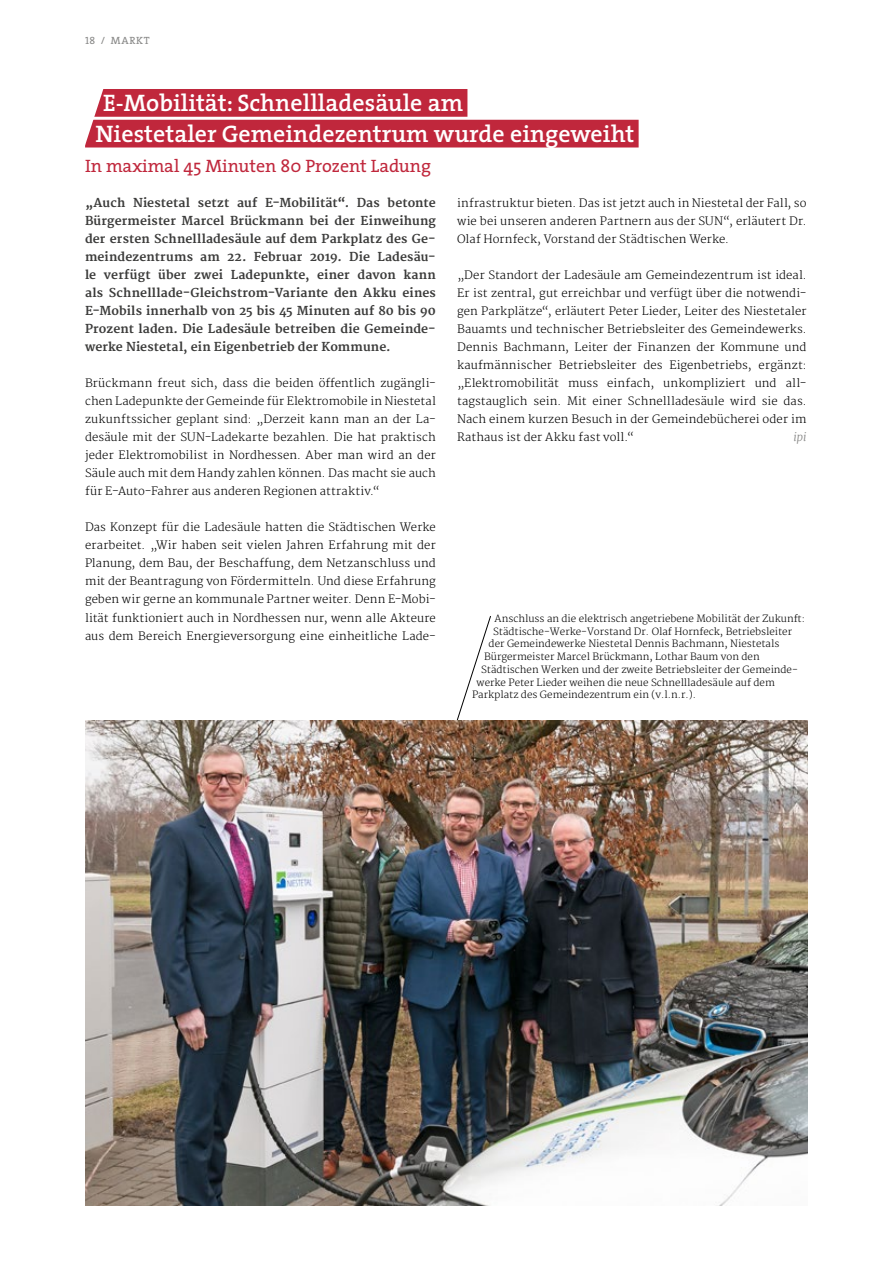
<style>
.page{position:relative;width:893px;height:1263px;background:#fff}
.page>*{position:absolute;margin:0;border:0;box-sizing:border-box;transform-origin:0 0}
.t1{font:600 24px/30.8px "The Serif";color:#fff}
.t2{font:18px "The Serif";color:#c0273c}
.t3{font:700 12px/18px "Merriweather";letter-spacing:.005em;color:#3b3b3a;text-align:justify}
.t4{font:300 11.25px/18px "Merriweather";letter-spacing:.01em;color:#000;text-align:justify}
.t5{font:italic 300 11.25px "Merriweather";color:#878786}
.t6{font:10.5px "The Serif Caps";letter-spacing:.055em;color:#878786}
.t7{font:300 9.75px "Merriweather";color:#000}
</style>
<div class="page">
<div style="left:85px;top:89px;width:382px;height:28px;background:#c0273c"></div>
<div style="left:85px;top:120px;width:554px;height:27px;background:#c0273c"></div>
<img style="left:85px;top:720px;width:723px;height:486px">
<svg style="left:85px;top:89px;width:26px;height:59px"></svg>
<svg style="left:457px;top:616px;width:34px;height:104px"></svg>
<p class="t6" style="left:85px;top:31px;width:66px">18 / MARKT</p>
<h1 class="t1" style="left:96px;top:87px;width:540px;text-indent:8px">E-Mobilität: Schnellladesäule am<br>Niestetaler Gemeindezentrum wurde eingeweiht</h1>
<h2 class="t2" style="left:85px;top:151px;width:348px">In maximal 45 Minuten 80 Prozent Ladung</h2>
<p class="t3" style="left:85px;top:195px;width:352px">„Auch Niestetal setzt auf E-Mobilität“. Das betonte Bürgermeister Marcel Brückmann bei der Einweihung der ersten Schnellladesäule auf dem Parkplatz des Ge&shy;meindezentrums am 22. Februar 2019. Die Ladesäu&shy;le verfügt über zwei Ladepunkte, einer davon kann als Schnelllade-Gleichstrom-Variante den Akku eines E-Mobils innerhalb von 25 bis 45 Minuten auf 80 bis 90<br>Prozent laden. Die Ladesäule betreiben die Gemeinde&shy;werke Niestetal, ein Eigenbetrieb der Kommune.</p>
<p class="t4" style="left:85px;top:375px;width:352px">Brückmann freut sich, dass die beiden öffentlich zugängli&shy;chen Ladepunkte der Gemeinde für Elektromobile in Niestetal zukunftssicher geplant sind: „Derzeit kann man an der La&shy;desäule mit der SUN-Ladekarte bezahlen. Die hat praktisch jeder Elektromobilist in Nordhessen. Aber man wird an der Säule auch mit dem Handy zahlen können. Das macht sie auch für E-Auto-Fahrer aus anderen Regionen attraktiv.“</p>
<p class="t4" style="left:85px;top:519px;width:352px">Das Konzept für die Ladesäule hatten die Städtischen Werke erarbeitet. „Wir haben seit vielen Jahren Erfahrung mit der Planung, dem Bau, der Beschaffung, dem Netzanschluss und mit der Beantragung von Fördermitteln. Und diese Erfahrung geben wir gerne an kommunale Partner weiter. Denn E-Mobi&shy;lität funktioniert auch in Nordhessen nur, wenn alle Akteure aus dem Bereich Energieversorgung eine einheitliche Lade-</p>
<p class="t4" style="left:457px;top:195px;width:351px">infrastruktur bieten. Das ist jetzt auch in Niestetal der Fall, so wie bei unseren anderen Partnern aus der SUN“, erläutert Dr.<br>Olaf Hornfeck, Vorstand der Städtischen Werke.</p>
<p class="t4" style="left:457px;top:267px;width:351px">„Der Standort der Ladesäule am Gemeindezentrum ist ideal.<br>Er ist zentral, gut erreichbar und verfügt über die notwendi&shy;gen Parkplätze“, erläutert Peter Lieder, Leiter des Niestetaler Bauamts und technischer Betriebsleiter des Gemeindewerks.<br>Dennis Bachmann, Leiter der Finanzen der Kommune und kaufmännischer Betriebsleiter des Eigenbetriebs, ergänzt: „Elektromobilität muss einfach, unkompliziert und all&shy;tagstauglich sein. Mit einer Schnellladesäule wird sie das.<br>Nach einem kurzen Besuch in der Gemeindebücherei oder im Rathaus ist der Akku fast voll.“</p>
<p class="t5" style="left:793px;top:430px;width:15px">ipi</p>
<p class="t7" style="left:495px;top:613px;width:312px">Anschluss an die elektrisch angetriebene Mobilität der Zukunft:</p>
<p class="t7" style="left:493px;top:625px;width:300px">Städtische-Werke-Vorstand Dr. Olaf Hornfeck, Betriebsleiter</p>
<p class="t7" style="left:489px;top:638px;width:292px">der Gemeindewerke Niestetal Dennis Bachmann, Niestetals</p>
<p class="t7" style="left:484px;top:651px;width:277px">Bürgermeister Marcel Brückmann, Lothar Baum von den</p>
<p class="t7" style="left:481px;top:664px;width:318px">Städtischen Werken und der zweite Betriebsleiter der Gemeinde-</p>
<p class="t7" style="left:477px;top:676px;width:300px">werke Peter Lieder weihen die neue Schnellladesäule auf dem</p>
<p class="t7" style="left:472px;top:689px;width:225px">Parkplatz des Gemeindezentrum ein (v.l.n.r.).</p>
</div>
